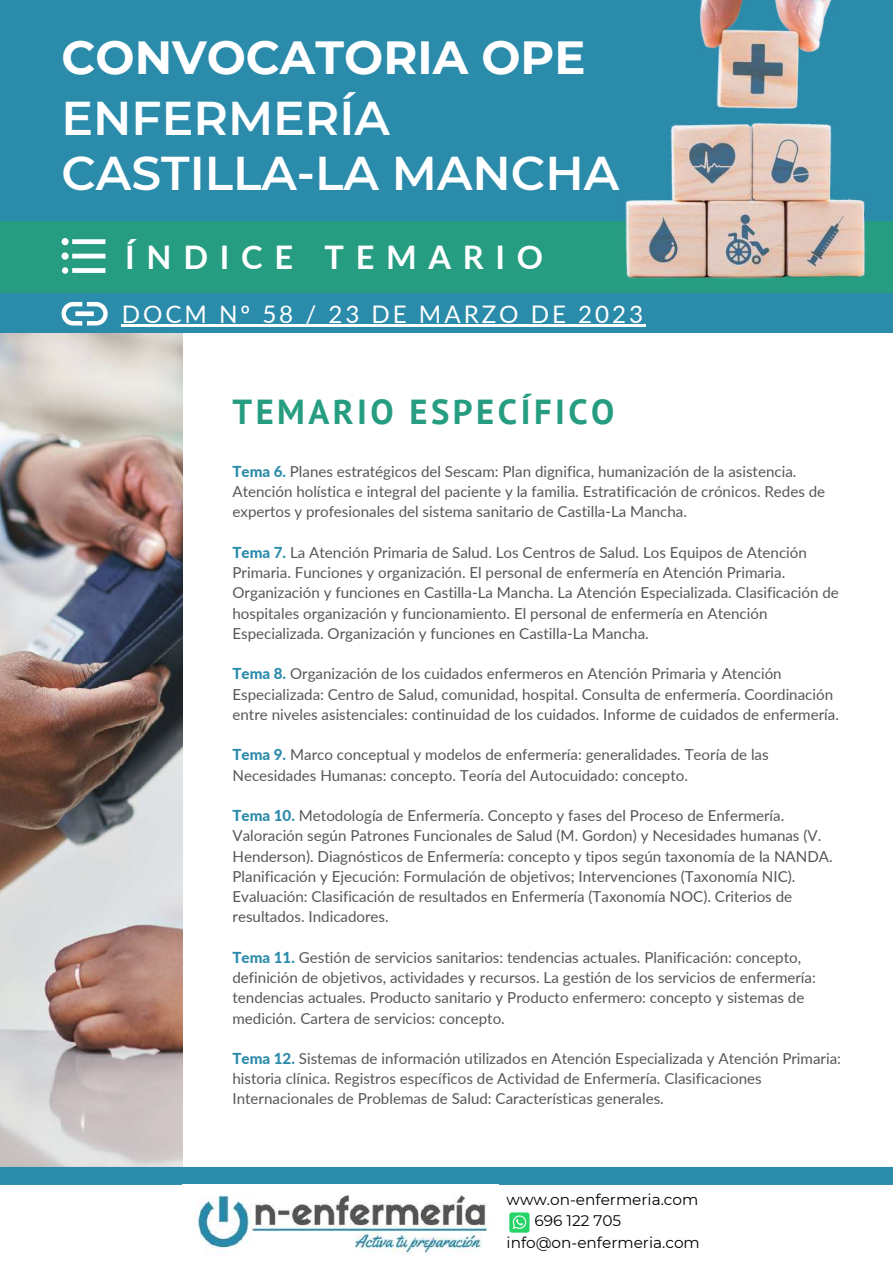
<style>
.page{position:relative;width:893px;height:1264px;background:#fff}
.page>*{position:absolute;margin:0;border:0;box-sizing:border-box;transform-origin:0 0}
.t1{font:600 47.25px/55.1px "Montserrat";color:#fff}
.t2{font:700 46.35px "Montserrat";color:#fff}
.t3{font:700 34.65px "PT Sans";letter-spacing:.1em;color:#269d81}
.t4{font:700 32.55px "Lato";letter-spacing:.36em;color:#fff}
.t5{font:24.15px "Lato";letter-spacing:.12em;color:#fff}
.t6{font:18.15px "Lato";letter-spacing:.05em;color:#fff}
.t7{font:15.3px "Montserrat";color:#000}
.t8{font:15.15px/20.2px "Lato";color:#585555}
.s1{font-weight:800;color:#2b8baa}
</style>
<div class="page">
<img style="left:0;top:333px;width:182px;height:833px">
<div style="left:0;top:0;width:892px;height:271px;background:#2b8baa"></div>
<div style="left:0;top:221px;width:892px;height:72px;background:#269d81"></div>
<img style="left:105px;top:0;width:760px;height:279px">
<svg style="left:62px;top:238px;width:43px;height:36px"></svg>
<div style="left:0;top:294px;width:892px;height:39px;background:#2b8baa"></div>
<div style="left:0;top:1166px;width:892px;height:18px;background:#2b8baa"></div>
<img style="left:194px;top:1195px;width:294px;height:60px">
<div style="left:509px;top:1212px;width:20px;height:20px;background:#25d366;border-radius:3px"></div>
<svg style="left:512px;top:1215px;width:14px;height:13px"></svg>
<svg style="left:62px;top:302px;width:46px;height:23px"></svg>
<hr style="left:122px;top:325px;width:524px;height:2px;background:#fff">
<h2 class="t2" style="left:62px;top:29px;width:525px">CONVOCATORIA OPE</h2>
<h1 class="t1" style="left:62px;top:90px;width:559px">ENFERMERÍA<br>CASTILLA-LA MANCHA</h1>
<p class="t6" style="left:74px;top:172px;width:433px">Patatas a la parrilla al estilo oriental acompañado</p>
<h3 class="t4" style="left:125px;top:236px;width:419px">ÍNDICE TEMARIO</h3>
<h3 class="t5" style="left:122px;top:299px;width:523px">DOCM Nº 58 / 23 DE MARZO DE 2023</h3>
<h3 class="t3" style="left:232px;top:388px;width:383px">TEMARIO ESPECÍFICO</h3>
<p class="t8" style="left:232px;top:461px;width:594px"><span class="s1">Tema 6.</span> Planes estratégicos del Sescam: Plan dignifica, humanización de la asistencia.<br>Atención holística e integral del paciente y la familia. Estratificación de crónicos. Redes de expertos y profesionales del sistema sanitario de Castilla-La Mancha.</p>
<p class="t8" style="left:232px;top:542px;width:608px"><span class="s1">Tema 7.</span> La Atención Primaria de Salud. Los Centros de Salud. Los Equipos de Atención Primaria. Funciones y organización. El personal de enfermería en Atención Primaria.<br>Organización y funciones en Castilla-La Mancha. La Atención Especializada. Clasificación de hospitales organización y funcionamiento. El personal de enfermería en Atención Especializada. Organización y funciones en Castilla-La Mancha.</p>
<p class="t8" style="left:232px;top:663px;width:608px"><span class="s1">Tema 8.</span> Organización de los cuidados enfermeros en Atención Primaria y Atención<br>Especializada: Centro de Salud, comunidad, hospital. Consulta de enfermería. Coordinación entre niveles asistenciales: continuidad de los cuidados. Informe de cuidados de enfermería.</p>
<p class="t8" style="left:232px;top:744px;width:537px"><span class="s1">Tema 9.</span> Marco conceptual y modelos de enfermería: generalidades. Teoría de las<br>Necesidades Humanas: concepto. Teoría del Autocuidado: concepto.</p>
<p class="t8" style="left:232px;top:805px;width:601px"><span class="s1">Tema 10.</span> Metodología de Enfermería. Concepto y fases del Proceso de Enfermería.<br>Valoración según Patrones Funcionales de Salud (M. Gordon) y Necesidades humanas (V.<br>Henderson). Diagnósticos de Enfermería: concepto y tipos según taxonomía de la NANDA.<br>Planificación y Ejecución: Formulación de objetivos; Intervenciones (Taxonomía NIC).<br>Evaluación: Clasificación de resultados en Enfermería (Taxonomía NOC). Criterios de resultados. Indicadores.</p>
<p class="t8" style="left:232px;top:946px;width:585px"><span class="s1">Tema 11.</span> Gestión de servicios sanitarios: tendencias actuales. Planificación: concepto, definición de objetivos, actividades y recursos. La gestión de los servicios de enfermería: tendencias actuales. Producto sanitario y Producto enfermero: concepto y sistemas de medición. Cartera de servicios: concepto.</p>
<p class="t8" style="left:232px;top:1047px;width:610px"><span class="s1">Tema 12.</span> Sistemas de información utilizados en Atención Especializada y Atención Primaria: historia clínica. Registros específicos de Actividad de Enfermería. Clasificaciones<br>Internacionales de Problemas de Salud: Características generales.</p>
<p class="t7" style="left:506px;top:1189px;width:193px">www.on-enfermeria.com</p>
<p class="t7" style="left:534px;top:1211px;width:88px">696 122 705</p>
<p class="t7" style="left:506px;top:1232px;width:195px">info@on-enfermeria.com</p>
</div>
